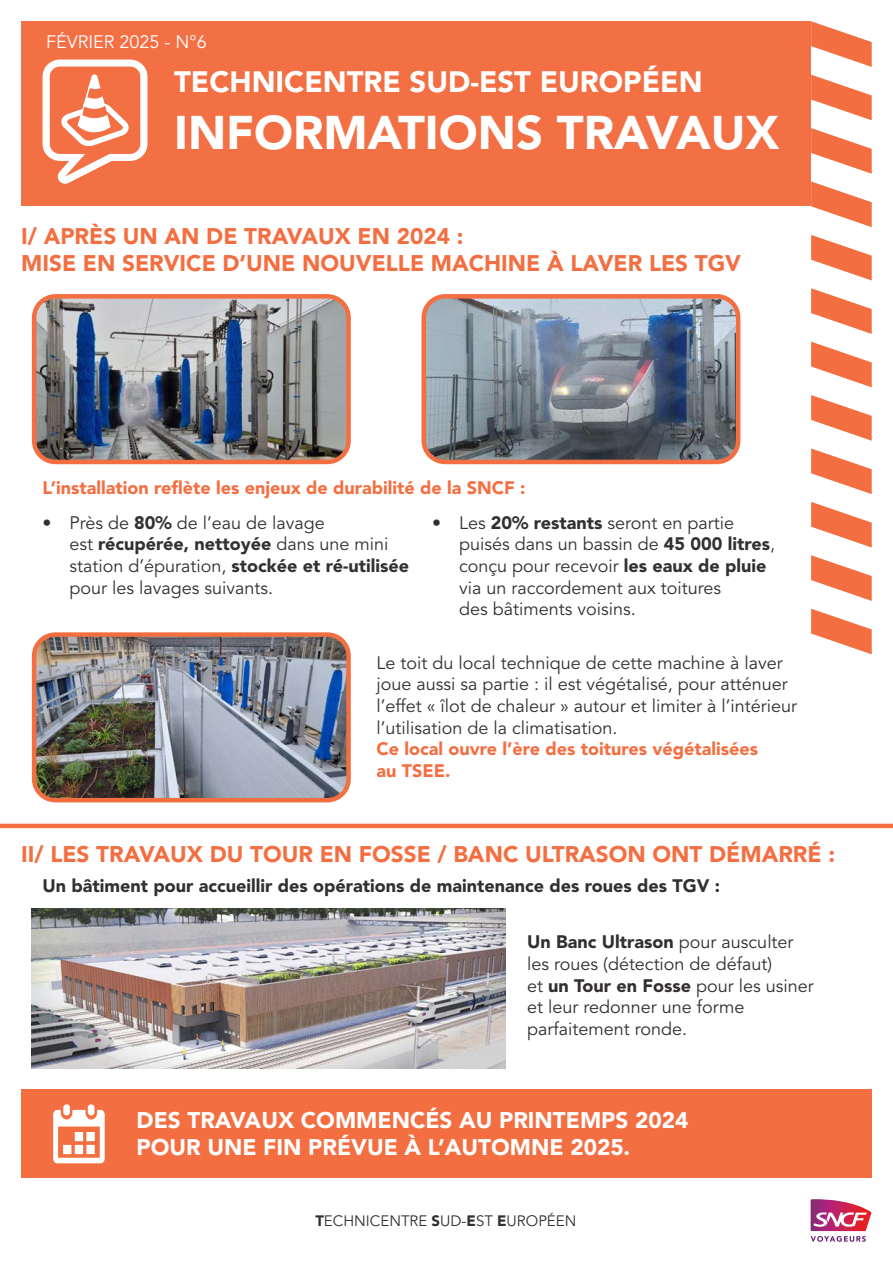
<style>
.page{position:relative;width:893px;height:1263px;background:#fff}
.page>*{position:absolute;margin:0;border:0;box-sizing:border-box;transform-origin:0 0}
.t1{font:900 46.8px "Avenir LT Std";color:#fff}
.t2{font:900 29.25px "Avenir LT Std";color:#fff}
.t3{font:900 22.5px "Avenir LT Std";color:#f36f42}
.t4{font:900 22.5px "Avenir LT Std";color:#fff}
.t5{font:18px/21.6px "Avenir LT Std";color:#33312f}
.t6{font:900 18px "Avenir LT Std";color:#f36f42}
.t7{font:18px "Avenir LT Std";color:#322f2e}
.t8{font:900 18px "Avenir LT Std";color:#32302e}
.t9{font:900 18px "Avenir LT Std";color:#322f2e}
.t10{font:18px "Avenir LT Std";color:#fff}
.t11{font:15px "Avenir LT Std";color:#32302e}
.s1{font-weight:900}
.s2{font-weight:400}
</style>
<div class="page">
<div style="left:21px;top:21px;width:790px;height:185px;background:#f36f44"></div>
<svg style="left:811px;top:21px;width:61px;height:46px"></svg>
<svg style="left:811px;top:75px;width:61px;height:45px"></svg>
<svg style="left:811px;top:128px;width:61px;height:46px"></svg>
<svg style="left:811px;top:181px;width:61px;height:46px"></svg>
<svg style="left:811px;top:235px;width:61px;height:46px"></svg>
<svg style="left:811px;top:288px;width:61px;height:46px"></svg>
<svg style="left:811px;top:609px;width:61px;height:45px"></svg>
<svg style="left:811px;top:555px;width:61px;height:46px"></svg>
<svg style="left:811px;top:502px;width:61px;height:45px"></svg>
<svg style="left:811px;top:448px;width:61px;height:46px"></svg>
<svg style="left:811px;top:395px;width:61px;height:46px"></svg>
<svg style="left:811px;top:342px;width:61px;height:45px"></svg>
<svg style="left:43px;top:60px;width:104px;height:124px"></svg>
<svg style="left:811px;top:1199px;width:60px;height:43px"></svg>
<img style="left:37px;top:299px;width:309px;height:160px">
<div style="left:32px;top:294px;width:319px;height:170px;border:4px solid #f36f42;border-radius:21px"></div>
<img style="left:426px;top:299px;width:309px;height:160px">
<div style="left:421px;top:294px;width:319px;height:170px;border:4px solid #f36f42;border-radius:21px"></div>
<hr style="left:0;top:824px;width:893px;height:4px;background:#f36f42">
<img style="left:37px;top:637px;width:309px;height:160px">
<div style="left:32px;top:632px;width:319px;height:170px;border:4px solid #f36f42;border-radius:21px"></div>
<img style="left:32px;top:908px;width:474px;height:160px">
<div style="left:21px;top:1090px;width:851px;height:88px;background:#f36f42"></div>
<svg style="left:53px;top:1104px;width:52px;height:59px"></svg>
<p class="t10" style="left:46px;top:31px;width:162px">FÉVRIER 2025 - N°6</p>
<h2 class="t2" style="left:174px;top:64px;width:530px">TECHNICENTRE SUD-EST EUROPÉEN</h2>
<h1 class="t1" style="left:174px;top:104px;width:607px">INFORMATIONS TRAVAUX</h1>
<p class="t3" style="left:21px;top:223px;width:444px">I/ APRÈS UN AN DE TRAVAUX EN 2024 :</p>
<p class="t3" style="left:21px;top:250px;width:721px">MISE EN SERVICE D’UNE NOUVELLE MACHINE À LAVER LES TGV</p>
<p class="t6" style="left:43px;top:477px;width:485px">L’installation reflète les enjeux de durabilité de la SNCF :</p>
<p class="t5" style="left:43px;top:512px;width:284px">• Près de <span class="s1">80%</span> de l’eau de lavage</p>
<p class="t5" style="left:70px;top:534px;width:341px">est <span class="s1">récupérée, nettoyée</span> dans une mini station d’épuration, <span class="s1">stockée et ré-utilisée </span>pour les lavages suivants.</p>
<p class="t5" style="left:432px;top:512px;width:303px">• Les <span class="s1">20% restants</span> seront en partie</p>
<p class="t5" style="left:459px;top:534px;width:318px">puisés dans un bassin de <span class="s1">45 000 litres</span>,</p>
<p class="t5" style="left:459px;top:555px;width:309px">conçu pour recevoir <span class="s1">les eaux de pluie</span></p>
<p class="t5" style="left:459px;top:577px;width:264px">via un raccordement aux toitures</p>
<p class="t5" style="left:459px;top:599px;width:178px">des bâtiments voisins.</p>
<p class="t5" style="left:377px;top:652px;width:422px">Le toit du local technique de cette machine à laver joue aussi sa partie : il est végétalisé, pour atténuer l’effet « îlot de chaleur » autour et limiter à l’intérieur l’utilisation de la climatisation.</p>
<p class="t6" style="left:377px;top:738px;width:383px">Ce local ouvre l’ère des toitures végétalisées</p>
<p class="t6" style="left:377px;top:760px;width:75px">au TSEE.</p>
<p class="t3" style="left:21px;top:841px;width:815px">II/ LES TRAVAUX DU TOUR EN FOSSE / BANC ULTRASON ONT DÉMARRÉ :</p>
<p class="t8" style="left:43px;top:875px;width:679px">Un bâtiment pour accueillir des opérations de maintenance des roues des TGV :</p>
<p class="t9" style="left:527px;top:931px;width:268px">Un Banc Ultrason <span class="s2">pour ausculter</span></p>
<p class="t7" style="left:527px;top:953px;width:246px">les roues (détection de défaut)</p>
<p class="t7" style="left:527px;top:975px;width:288px">et <span class="s1">un Tour en Fosse</span> pour les usiner</p>
<p class="t7" style="left:527px;top:997px;width:219px">et leur redonner une forme</p>
<p class="t7" style="left:527px;top:1018px;width:161px">parfaitement ronde.</p>
<p class="t4" style="left:137px;top:1107px;width:553px">DES TRAVAUX COMMENCÉS AU PRINTEMPS 2024</p>
<p class="t4" style="left:137px;top:1134px;width:495px">POUR UNE FIN PRÉVUE À L’AUTOMNE 2025.</p>
<p class="t11" style="left:315px;top:1212px;width:263px"><span class="s1">T</span>ECHNICENTRE <span class="s1">S</span>UD-<span class="s1">E</span>ST <span class="s1">E</span>UROPÉEN</p>
</div>
